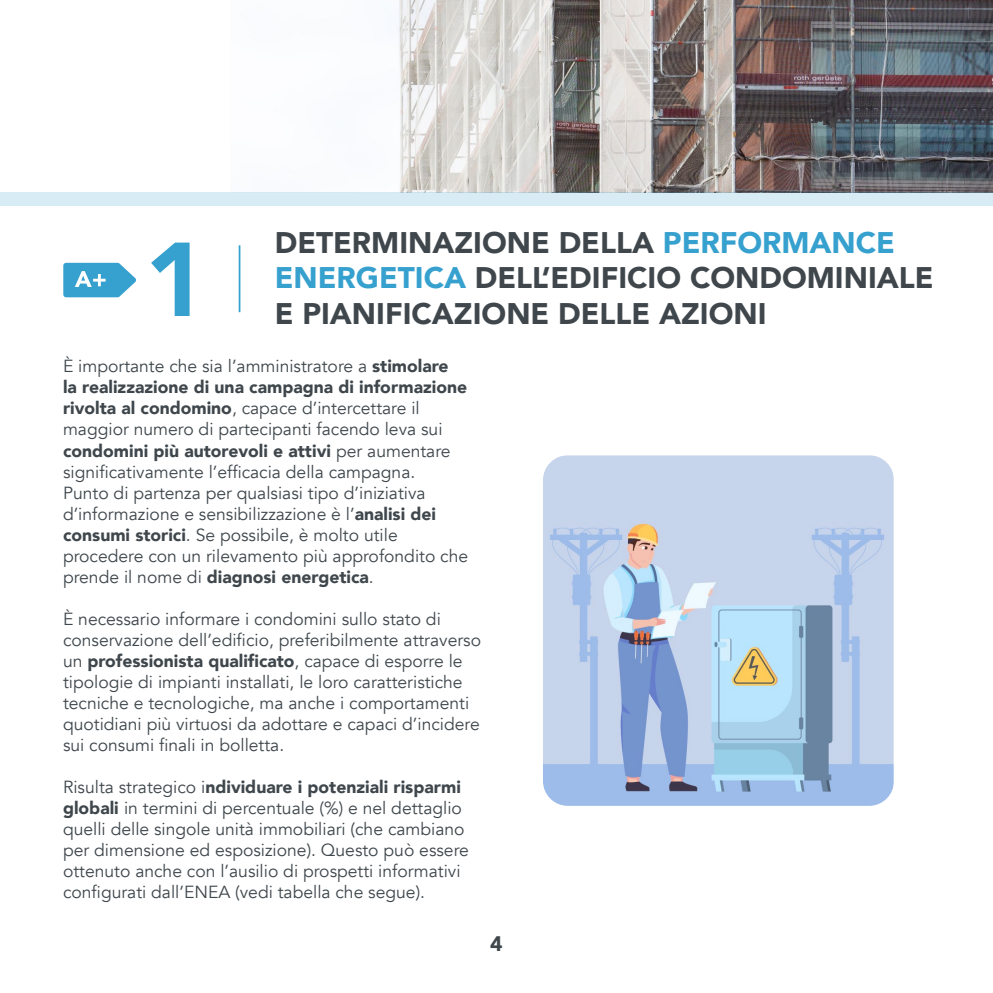
<style>
.page{position:relative;width:993px;height:993px;background:#fff}
.page>*{position:absolute;margin:0;border:0;box-sizing:border-box;transform-origin:0 0}
.t1{font:900 103.6px "Avenir";color:#36a0ce}
.t2{font:900 29.75px/35.7px "Avenir";color:#3f474c}
.t3{font:900 21px "Avenir";color:#3f474c}
.t4{font:17.5px/21px "Avenir";color:#3f474c}
.s1{color:#36a0ce}
.s2{font-weight:900}
</style>
<div class="page">
<img style="left:397px;top:0;width:595px;height:192px">
<svg style="left:63px;top:263px;width:73px;height:34px"></svg>
<img style="left:543px;top:455px;width:350px;height:350px">
<hr style="left:238px;top:245px;width:2px;height:67px;background:#36a0ce">
<div style="left:0;top:192px;width:992px;height:14px;background:#d7ecf5"></div>
<h2 class="t2" style="left:275px;top:223px;width:660px">DETERMINAZIONE DELLA <span class="s1">PERFORMANCE<br>ENERGETICA</span> DELL’EDIFICIO CONDOMINIALE<br>E PIANIFICAZIONE DELLE AZIONI</h2>
<p class="t4" style="left:63px;top:356px;width:406px">È importante che sia l’amministratore a <span class="s2">stimolare<br>la realizzazione di una campagna di informazione rivolta al condomino</span>, capace d’intercettare il maggior numero di partecipanti facendo leva sui <span class="s2">condomini più autorevoli e attivi</span> per aumentare significativamente l’efficacia della campagna.<br>Punto di partenza per qualsiasi tipo d’iniziativa d’informazione e sensibilizzazione è l’<span class="s2">analisi dei consumi storici</span>. Se possibile, è molto utile procedere con un rilevamento più approfondito che prende il nome di <span class="s2">diagnosi energetica</span>.</p>
<p class="t4" style="left:63px;top:608px;width:419px">È necessario informare i condomini sullo stato di conservazione dell’edificio, preferibilmente attraverso un <span class="s2">professionista qualificato</span>, capace di esporre le tipologie di impianti installati, le loro caratteristiche tecniche e tecnologiche, ma anche i comportamenti quotidiani più virtuosi da adottare e capaci d’incidere sui consumi finali in bolletta.</p>
<p class="t4" style="left:63px;top:776px;width:407px">Risulta strategico i<span class="s2">ndividuare i potenziali risparmi globali</span> in termini di percentuale (%) e nel dettaglio quelli delle singole unità immobiliari (che cambiano per dimensione ed esposizione). Questo può essere ottenuto anche con l’ausilio di prospetti informativi configurati dall’ENEA (vedi tabella che segue).</p>
<h1 class="t1" style="left:145px;top:191px;width:63px">1</h1>
<p class="t3" style="left:490px;top:925px;width:14px">4</p>
</div>
